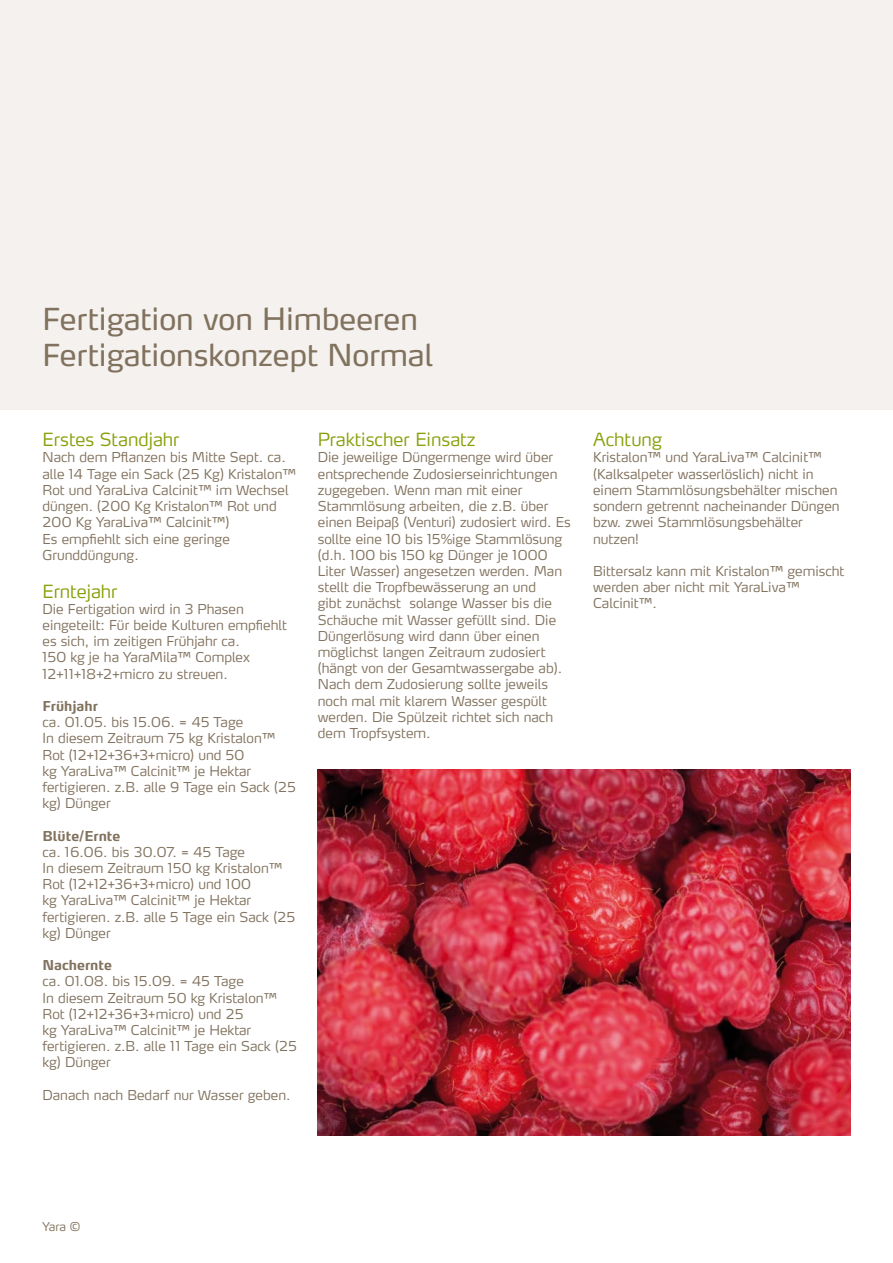
<style>
.page{position:relative;width:893px;height:1263px;background:#fff}
.page>*{position:absolute;margin:0;border:0;box-sizing:border-box;transform-origin:0 0}
.t1{font:30px/36.3px "Yara Max LF";color:#81725e}
.t2{font:300 18px "Yara Max LF";color:#86a10b}
.t3{font:300 13.5px/16.2px "Yara Max LF";color:#81725e}
.t4{font:700 13.5px "Yara Max LF";color:#81725e}
.t5{font:300 12px "Yara Max LF";color:#81725e}
</style>
<div class="page">
<img style="left:318px;top:770px;width:532px;height:365px">
<div style="left:0;top:0;width:893px;height:410px;background:#f4f1ee"></div>
<h1 class="t1" style="left:43px;top:300px;width:392px">Fertigation von Himbeeren<br>Fertigationskonzept Normal</h1>
<h2 class="t2" style="left:43px;top:428px;width:138px">Erstes Standjahr</h2>
<p class="t3" style="left:43px;top:449px;width:255px">Nach dem Pflanzen bis Mitte Sept. ca. alle 14 Tage ein Sack (25 Kg) Kristalon™<br>Rot und YaraLiva Calcinit™ im Wechsel düngen. (200 Kg Kristalon™ Rot und<br>200 Kg YaraLiva™ Calcinit™)<br>Es empfiehlt sich eine geringe<br>Grunddüngung.</p>
<h2 class="t2" style="left:43px;top:579px;width:76px">Erntejahr</h2>
<p class="t3" style="left:43px;top:600px;width:246px">Die Fertigation wird in 3 Phasen eingeteilt: Für beide Kulturen empfiehlt es sich, im zeitigen Frühjahr ca.<br>150 kg je ha YaraMila™ Complex 12+11+18+2+micro zu streuen.</p>
<p class="t4" style="left:43px;top:697px;width:57px">Frühjahr</p>
<p class="t3" style="left:43px;top:714px;width:255px">ca. 01.05. bis 15.06. = 45 Tage<br>In diesem Zeitraum 75 kg Kristalon™<br>Rot (12+12+36+3+micro) und 50<br>kg YaraLiva™ Calcinit™ je Hektar fertigieren. z.B. alle 9 Tage ein Sack (25 kg) Dünger</p>
<p class="t4" style="left:43px;top:827px;width:79px">Blüte/Ernte</p>
<p class="t3" style="left:43px;top:843px;width:254px">ca. 16.06. bis 30.07. = 45 Tage<br>In diesem Zeitraum 150 kg Kristalon™<br>Rot (12+12+36+3+micro) und 100<br>kg YaraLiva™ Calcinit™ je Hektar fertigieren. z.B. alle 5 Tage ein Sack (25 kg) Dünger</p>
<p class="t4" style="left:43px;top:957px;width:71px">Nachernte</p>
<p class="t3" style="left:43px;top:973px;width:256px">ca. 01.08. bis 15.09. = 45 Tage<br>In diesem Zeitraum 50 kg Kristalon™<br>Rot (12+12+36+3+micro) und 25<br>kg YaraLiva™ Calcinit™ je Hektar fertigieren. z.B. alle 11 Tage ein Sack (25 kg) Dünger</p>
<p class="t3" style="left:43px;top:1086px;width:250px">Danach nach Bedarf nur Wasser geben.</p>
<h2 class="t2" style="left:318px;top:428px;width:159px">Praktischer Einsatz</h2>
<p class="t3" style="left:318px;top:449px;width:254px">Die jeweilige Düngermenge wird über entsprechende Zudosierseinrichtungen zugegeben. Wenn man mit einer Stammlösung arbeiten, die z.B. über einen Beipaß (Venturi) zudosiert wird. Es sollte eine 10 bis 15%ige Stammlösung (d.h. 100 bis 150 kg Dünger je 1000<br>Liter Wasser) angesetzen werden. Man stellt die Tropfbewässerung an und<br>gibt zunächst solange Wasser bis die Schäuche mit Wasser gefüllt sind. Die Düngerlösung wird dann über einen möglichst langen Zeitraum zudosiert (hängt von der Gesamtwassergabe ab).<br>Nach dem Zudosierung sollte jeweils noch mal mit klarem Wasser gespült werden. Die Spülzeit richtet sich nach dem Tropfsystem.</p>
<h2 class="t2" style="left:593px;top:428px;width:71px">Achtung</h2>
<p class="t3" style="left:593px;top:449px;width:248px">Kristalon™ und YaraLiva™ Calcinit™ (Kalksalpeter wasserlöslich) nicht in einem Stammlösungsbehälter mischen sondern getrennt nacheinander Düngen bzw. zwei Stammlösungsbehälter nutzen!</p>
<p class="t3" style="left:593px;top:563px;width:253px">Bittersalz kann mit Kristalon™ gemischt werden aber nicht mit YaraLiva™<br>Calcinit™.</p>
<p class="t5" style="left:43px;top:1219px;width:39px">Yara ©</p>
</div>
